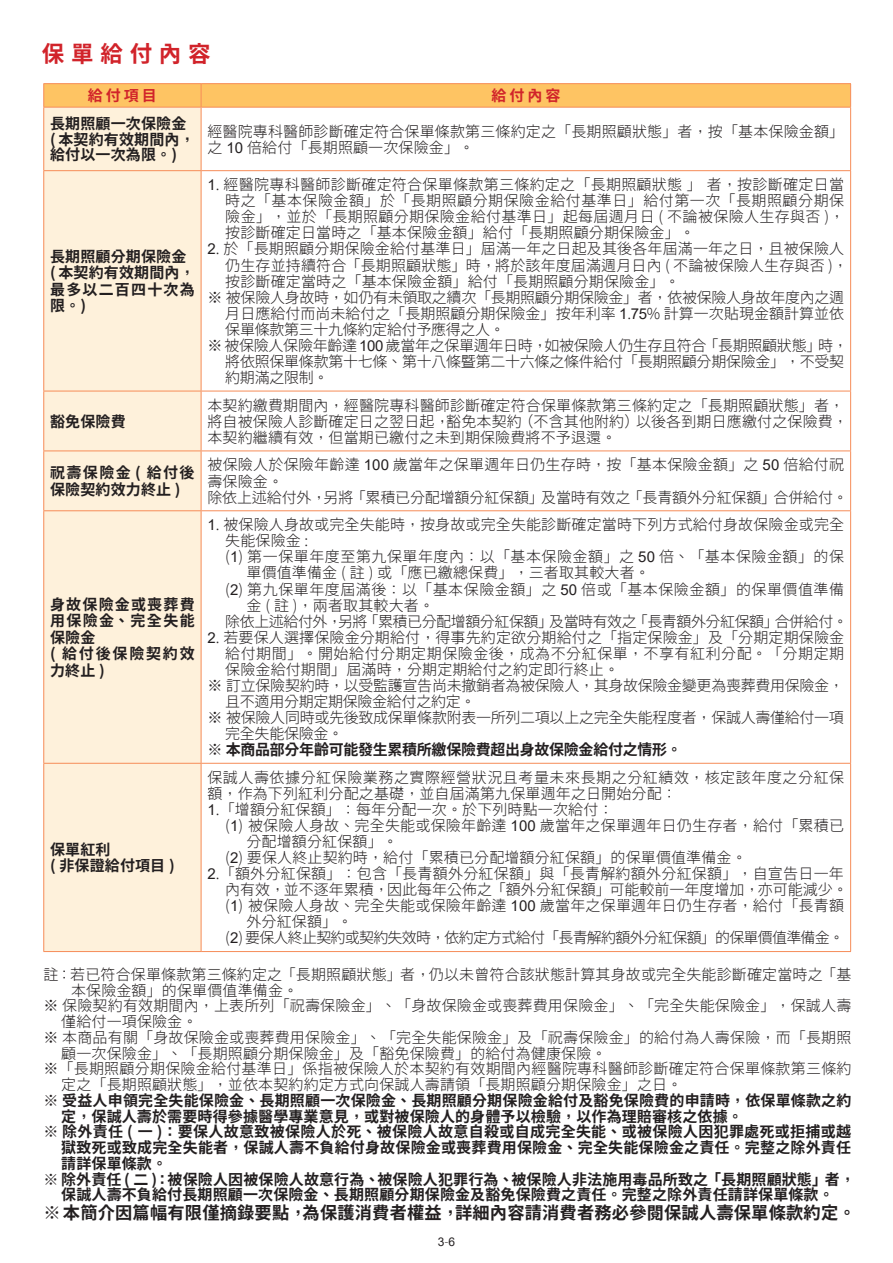
<style>
.page{position:relative;width:893px;height:1263px;background:#fff}
.page>*{position:absolute;margin:0;border:0;box-sizing:border-box;transform-origin:0 0}
.t1{font:700 22.5px "Taipei Sans TC Beta";letter-spacing:.3em;color:#d1232a}
.t2{font:700 17.25px "Taipei Sans TC Beta";letter-spacing:.01em;color:#231f20}
.t3{font:300 15px/16px "Taipei Sans TC Beta";letter-spacing:.01em;color:#231f20}
.t4{font:700 15px/16.5px "Taipei Sans TC Beta";letter-spacing:.01em;color:#231f20}
.t5{font:300 15px "Taipei Sans TC Beta";letter-spacing:-.02em;color:#231f20}
.t6{font:300 15px "Taipei Sans TC Beta";letter-spacing:.035em;color:#231f20}
.t7{font:300 15px "Taipei Sans TC Beta";letter-spacing:-.05em;color:#231f20}
.t8{font:300 15px "Taipei Sans TC Beta";letter-spacing:-.03em;color:#231f20}
.t9{font:700 15px/16.5px "Taipei Sans TC Beta";letter-spacing:.09em;color:#231f20}
.t10{font:700 15px "Taipei Sans TC Beta";letter-spacing:-.02em;color:#231f20}
.t11{font:700 15px "Taipei Sans TC Beta";letter-spacing:.2em;color:#d1232a}
.t12{font:12px "Arial";color:#231f20}
.s1{font-family:"Arial";font-weight:400}
.s2{font-weight:300}
.s3{font-family:"Taipei Sans TC Beta";font-weight:300}
</style>
<div class="page">
<div style="left:44px;top:108px;width:157px;height:843px;background:#fef1db"></div>
<hr style="left:43px;top:83px;width:158px;height:1px;background:#f68c58">
<hr style="left:201px;top:83px;width:650px;height:1px;background:#f68c58">
<svg style="left:43px;top:84px;width:808px;height:23px;background:#fdc262"></svg>
<hr style="left:43px;top:107px;width:158px;height:1px;background:#f68c58">
<hr style="left:43px;top:108px;width:1px;height:62px;background:#f68c58">
<hr style="left:201px;top:107px;width:650px;height:1px;background:#f68c58">
<hr style="left:201px;top:108px;width:1px;height:62px;background:#f68c58">
<hr style="left:850px;top:108px;width:1px;height:62px;background:#f68c58">
<hr style="left:43px;top:170px;width:158px;height:1px;background:#f68c58">
<hr style="left:43px;top:171px;width:1px;height:220px;background:#f68c58">
<hr style="left:201px;top:170px;width:650px;height:1px;background:#f68c58">
<hr style="left:201px;top:171px;width:1px;height:220px;background:#f68c58">
<hr style="left:850px;top:171px;width:1px;height:220px;background:#f68c58">
<hr style="left:43px;top:391px;width:158px;height:1px;background:#f68c58">
<hr style="left:43px;top:391px;width:1px;height:59px;background:#f68c58">
<hr style="left:201px;top:391px;width:650px;height:1px;background:#f68c58">
<hr style="left:201px;top:391px;width:1px;height:59px;background:#f68c58">
<hr style="left:850px;top:391px;width:1px;height:59px;background:#f68c58">
<hr style="left:43px;top:450px;width:158px;height:1px;background:#f68c58">
<hr style="left:43px;top:451px;width:1px;height:59px;background:#f68c58">
<hr style="left:201px;top:450px;width:650px;height:1px;background:#f68c58">
<hr style="left:201px;top:451px;width:1px;height:59px;background:#f68c58">
<hr style="left:850px;top:451px;width:1px;height:59px;background:#f68c58">
<hr style="left:43px;top:510px;width:158px;height:1px;background:#f68c58">
<hr style="left:43px;top:511px;width:1px;height:252px;background:#f68c58">
<hr style="left:201px;top:510px;width:650px;height:1px;background:#f68c58">
<hr style="left:201px;top:511px;width:1px;height:252px;background:#f68c58">
<hr style="left:850px;top:511px;width:1px;height:252px;background:#f68c58">
<hr style="left:43px;top:763px;width:158px;height:1px;background:#f68c58">
<hr style="left:43px;top:764px;width:1px;height:187px;background:#f68c58">
<hr style="left:201px;top:763px;width:650px;height:1px;background:#f68c58">
<hr style="left:201px;top:764px;width:1px;height:187px;background:#f68c58">
<hr style="left:850px;top:764px;width:1px;height:187px;background:#f68c58">
<hr style="left:43px;top:951px;width:158px;height:1px;background:#f68c58">
<hr style="left:201px;top:951px;width:650px;height:1px;background:#f68c58">
<h1 class="t1" style="left:42px;top:41px;width:170px">保單給付內容</h1>
<p class="t11" style="left:88px;top:87px;width:70px">給付項目</p>
<p class="t11" style="left:491px;top:87px;width:70px">給付內容</p>
<p class="t4" style="left:50px;top:116px;width:146px;line-height:15.8px">長期照顧一次保險金( 本契約有效期間內，給付以一次為限。)</p>
<p class="t3" style="left:207px;top:123px;width:638px">經醫院專科醫師診斷確定符合保單條款第三條約定之「長期照顧狀態」者，按「基本保險金額」之 <span class="s1">10</span> 倍給付「長期照顧一次保險金」。</p>
<p class="t4" style="left:50px;top:248px;width:146px">長期照顧分期保險金( 本契約有效期間內，最多以二百四十次為限。)</p>
<p class="t4" style="left:50px;top:413px;width:77px">豁免保險費</p>
<p class="t3" style="left:225px;top:177px;width:620px;text-align:justify;text-indent:-18px"><span class="s1">1</span>. 經醫院專科醫師診斷確定符合保單條款第三條約定之「長期照顧狀態 」 者，按診斷確定日當時之「基本保險金額」於「長期照顧分期保險金給付基準日」給付第一次「長期照顧分期保險金」，並於「長期照顧分期保險金給付基準日」起每屆週月日 ( 不論被保險人生存與否 )，按診斷確定日當時之「基本保險金額」給付「長期照顧分期保險金」。</p>
<p class="t3" style="left:207px;top:241px;width:638px"><span class="s1">2</span>. 於「長期照顧分期保險金給付基準日」屆滿一年之日起及其後各年屆滿一年之日，且被保險人</p>
<p class="t3" style="left:225px;top:257px;width:624px">仍生存並持續符合「長期照顧狀態」時，將於該年度屆滿週月日內 ( 不論被保險人生存與否 )，</p>
<p class="t3" style="left:225px;top:273px;width:456px">按診斷確定當時之「基本保險金額」給付「長期照顧分期保險金」。</p>
<p class="t5" style="left:207px;top:289px;width:638px">※ 被保險人身故時，如仍有未領取之續次「長期照顧分期保險金」者，依被保險人身故年度內之週</p>
<p class="t3" style="left:225px;top:305px;width:620px">月日應給付而尚未給付之「長期照顧分期保險金」按年利率 <span class="s1">1</span>.<span class="s1">75</span>% 計算一次貼現金額計算並依</p>
<p class="t5" style="left:225px;top:321px;width:281px">保單條款第三十九條約定給付予應得之人。</p>
<p class="t5" style="left:207px;top:337px;width:642px">※ 被保險人保險年齡達 <span class="s1">100</span> 歲當年之保單週年日時，如被保險人仍生存且符合「長期照顧狀態」時，</p>
<p class="t5" style="left:225px;top:353px;width:620px">將依照保單條款第十七條、第十八條暨第二十六條之條件給付「長期照顧分期保險金」，不受契</p>
<p class="t3" style="left:225px;top:370px;width:105px">約期滿之限制。</p>
<p class="t3" style="left:207px;top:397px;width:642px">本契約繳費期間內，經醫院專科醫師診斷確定符合保單條款第三條約定之「長期照顧狀態」者，將自被保險人診斷確定日之翌日起，豁免本契約（不含其他附約）以後各到期日應繳付之保險費，本契約繼續有效，但當期已繳付之未到期保險費將不予退還。</p>
<p class="t4" style="left:50px;top:465px;width:146px">祝壽保險金 ( 給付後保險契約效力終止 )</p>
<p class="t3" style="left:207px;top:457px;width:642px">被保險人於保險年齡達 <span class="s1">100</span> 歲當年之保單週年日仍生存時，按「基本保險金額」之 <span class="s1">50</span> 倍給付祝壽保險金。<br>除依上述給付外，另將「累積已分配增額分紅保額」及當時有效之「長青額外分紅保額」合併給付。</p>
<p class="t9" style="left:50px;top:596px;width:146px">身故保險金或喪葬費用保險金、完全失能保險金<br>( 給付後保險契約效力終止 )</p>
<p class="t4" style="left:50px;top:841px;width:126px">保單紅利<br>( 非保證給付項目 )</p>
<p class="t3" style="left:207px;top:517px;width:638px"><span class="s1">1</span>. 被保險人身故或完全失能時，按身故或完全失能診斷確定當時下列方式給付身故保險金或完全</p>
<p class="t3" style="left:225px;top:533px;width:84px">失能保險金 :</p>
<p class="t6" style="left:225px;top:548px;width:620px">(<span class="s1">1</span>) 第一保單年度至第九保單年度內：以「基本保險金額」之 <span class="s1">50</span> 倍、「基本保險金額」的保</p>
<p class="t3" style="left:247px;top:565px;width:405px">單價值準備金 ( 註 ) 或「應已繳總保費」，三者取其較大者。</p>
<p class="t6" style="left:225px;top:581px;width:620px">(<span class="s1">2</span>) 第九保單年度屆滿後：以「基本保險金額」之 <span class="s1">50</span> 倍或「基本保險金額」的保單價值準備</p>
<p class="t3" style="left:246px;top:597px;width:189px">金 ( 註 )，兩者取其較大者。</p>
<p class="t8" style="left:225px;top:613px;width:624px">除依上述給付外，另將「累積已分配增額分紅保額」及當時有效之「長青額外分紅保額」合併給付。</p>
<p class="t3" style="left:207px;top:629px;width:638px"><span class="s1">2</span>. 若要保人選擇保險金分期給付，得事先約定欲分期給付之「指定保險金」及「分期定期保險金</p>
<p class="t6" style="left:225px;top:645px;width:620px">給付期間」。開始給付分期定期保險金後，成為不分紅保單，不享有紅利分配。「分期定期</p>
<p class="t3" style="left:225px;top:662px;width:395px">保險金給付期間」屆滿時，分期定期給付之約定即行終止。</p>
<p class="t5" style="left:207px;top:677px;width:638px">※ 訂立保險契約時，以受監護宣告尚未撤銷者為被保險人，其身故保險金變更為喪葬費用保險金，</p>
<p class="t5" style="left:225px;top:693px;width:252px">且不適用分期定期保險金給付之約定。</p>
<p class="t5" style="left:207px;top:709px;width:638px">※ 被保險人同時或先後致成保單條款附表一所列二項以上之完全失能程度者，保誠人壽僅給付一項</p>
<p class="t5" style="left:225px;top:725px;width:119px">完全失能保險金。</p>
<p class="t10" style="left:207px;top:741px;width:476px"><span class="s2">※</span> 本商品部分年齡可能發生累積所繳保險費超出身故保險金給付之情形。</p>
<p class="t3" style="left:207px;top:770px;width:638px">保誠人壽依據分紅保險業務之實際經營狀況且考量未來長期之分紅績效，核定該年度之分紅保額，作為下列紅利分配之基礎，並自屆滿第九保單週年之日開始分配：<br><span class="s1">1</span>.「增額分紅保額」：每年分配一次。於下列時點一次給付：</p>
<p class="t3" style="left:225px;top:818px;width:620px">(<span class="s1">1</span>) 被保險人身故、完全失能或保險年齡達 <span class="s1">100</span> 歲當年之保單週年日仍生存者，給付「累積已</p>
<p class="t3" style="left:246px;top:834px;width:153px">分配增額分紅保額」。</p>
<p class="t3" style="left:225px;top:850px;width:523px">(<span class="s1">2</span>) 要保人終止契約時，給付「累積已分配增額分紅保額」的保單價值準備金。</p>
<p class="t3" style="left:207px;top:866px;width:638px"><span class="s1">2</span>.「額外分紅保額」：包含「長青額外分紅保額」與「長青解約額外分紅保額」，自宣告日一年</p>
<p class="t3" style="left:225px;top:882px;width:624px">內有效，並不逐年累積，因此每年公佈之「額外分紅保額」可能較前一年度增加，亦可能減少。</p>
<p class="t3" style="left:225px;top:898px;width:620px">(<span class="s1">1</span>) 被保險人身故、完全失能或保險年齡達 <span class="s1">100</span> 歲當年之保單週年日仍生存者，給付「長青額</p>
<p class="t3" style="left:246px;top:914px;width:107px">外分紅保額」。</p>
<p class="t7" style="left:225px;top:929px;width:620px">(<span class="s1">2</span>) 要保人終止契約或契約失效時，依約定方式給付「長青解約額外分紅保額」的保單價值準備金。</p>
<p class="t3" style="left:43px;top:967px;width:809px">註：若已符合保單條款第三條約定之「長期照顧狀態」者，仍以未曾符合該狀態計算其身故或完全失能診斷確定當時之「基</p>
<p class="t3" style="left:71px;top:982px;width:229px">本保險金額」的保單價值準備金。</p>
<p class="t3" style="left:43px;top:998px;width:809px">※ 保險契約有效期間內，上表所列「祝壽保險金」、「身故保險金或喪葬費用保險金」、「完全失能保險金」，保誠人壽</p>
<p class="t3" style="left:61px;top:1014px;width:138px">僅給付一項保險金。</p>
<p class="t3" style="left:43px;top:1030px;width:809px">※ 本商品有關「身故保險金或喪葬費用保險金」、「完全失能保險金」及「祝壽保險金」的給付為人壽保險，而「長期照</p>
<p class="t3" style="left:61px;top:1045px;width:547px">顧一次保險金」、「長期照顧分期保險金」及「豁免保險費」的給付為健康保險。</p>
<p class="t3" style="left:43px;top:1061px;width:810px">※「長期照顧分期保險金給付基準日」係指被保險人於本契約有效期間內經醫院專科醫師診斷確定符合保單條款第三條約</p>
<p class="t3" style="left:61px;top:1077px;width:622px">定之「長期照顧狀態」，並依本契約約定方式向保誠人壽請領「長期照顧分期保險金」之日。</p>
<p class="t4" style="left:43px;top:1092px;width:809px"><span class="s2">※</span> 受益人申領完全失能保險金、長期照顧一次保險金、長期照顧分期保險金給付及豁免保險費的申請時，依保單條款之約</p>
<p class="t4" style="left:61px;top:1108px;width:683px">定，保誠人壽於需要時得參據醫學專業意見，或對被保險人的身體予以檢驗，以作為理賠審核之依據。</p>
<p class="t4" style="left:43px;top:1124px;width:809px"><span class="s2">※</span> 除外責任 ( 一 )：要保人故意致被保險人於死、被保險人故意自殺或自成完全失能、或被保險人因犯罪處死或拒捕或越</p>
<p class="t4" style="left:61px;top:1140px;width:791px">獄致死或致成完全失能者，保誠人壽不負給付身故保險金或喪葬費用保險金、完全失能保險金之責任。完整之除外責任</p>
<p class="t4" style="left:61px;top:1155px;width:107px">請詳保單條款。</p>
<p class="t4" style="left:43px;top:1171px;width:813px"><span class="s2">※</span> 除外責任 ( 二 )：被保險人因被保險人故意行為、被保險人犯罪行為、被保險人非法施用毒品所致之「長期照顧狀態」者，</p>
<p class="t4" style="left:61px;top:1187px;width:774px">保誠人壽不負給付長期照顧一次保險金、長期照顧分期保險金及豁免保險費之責任。完整之除外責任請詳保單條款。</p>
<p class="t2" style="left:43px;top:1203px;width:814px">※ 本簡介因篇幅有限僅摘錄要點，為保護消費者權益，詳細內容請消費者務必參閱保誠人壽保單條款約定。</p>
<p class="t12" style="left:438px;top:1234px;width:19px">3<span class="s3">-</span>6</p>
</div>
